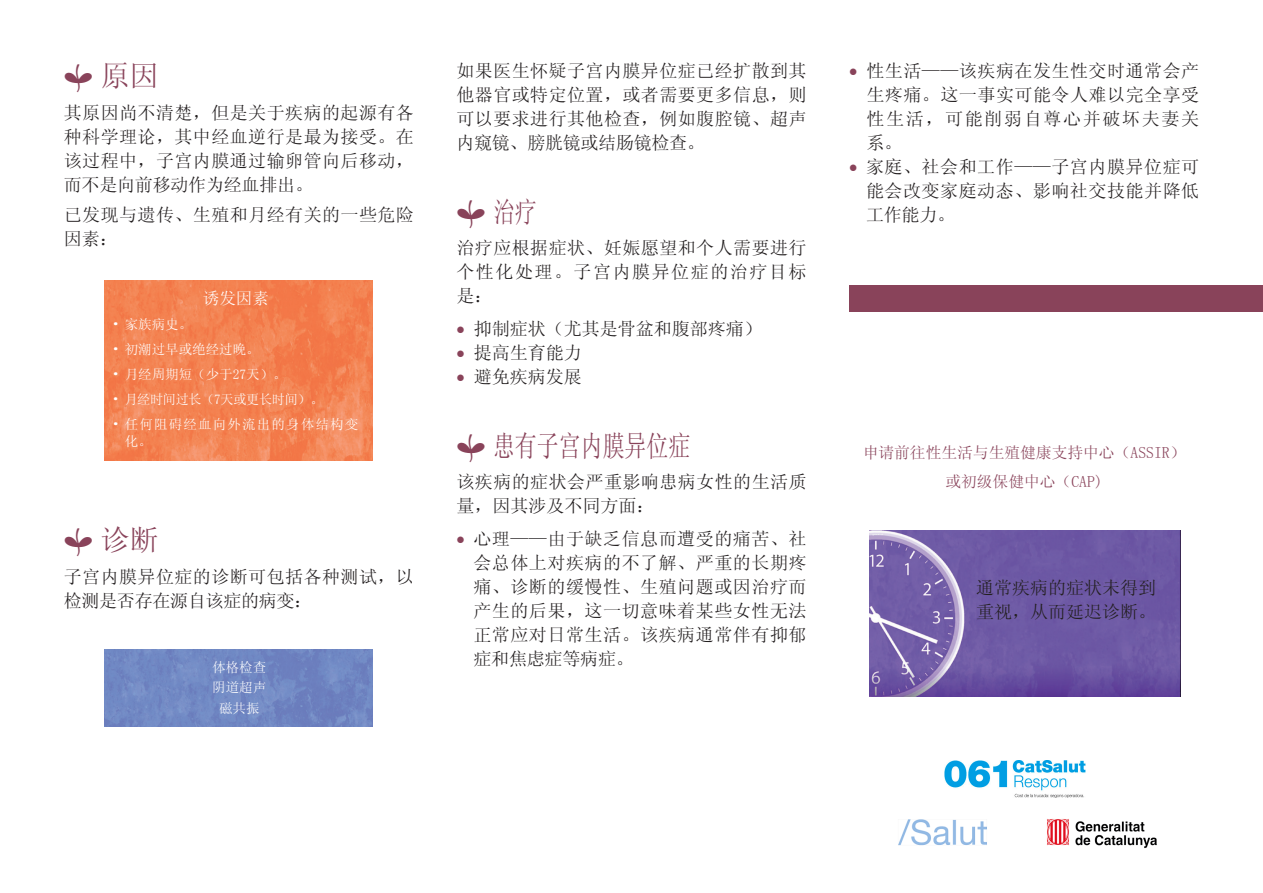
<style>
.page{position:relative;width:1263px;height:893px;background:#fff}
.page>*{position:absolute;margin:0;border:0;box-sizing:border-box;transform-origin:0 0}
.titol{font:29.25px "Sim Sun";color:#89435a;scale:.75 1}
.titol-2{font:29.25px "Sim Sun";color:#89435a}
.Texto{font:29.25px "Sim Sun";color:#89435a;scale:.75 1}
.Texto-2{font:18px/24px "Sim Sun";letter-spacing:.025em;color:#231f20;text-align:justify}
.Texto-3{font:18px/24px "Sim Sun";color:#231f20}
.t1{font:16.5px "Sim Sun";color:#fff}
.Texto-4{font:15.75px "Sim Sun";color:#89435a}
.t2{font:13.5px/20.7px "Sim Sun";color:#fff;text-align:center}
.t3{font:13.5px/16.5px "Sim Sun";letter-spacing:.085em;color:#fff}
.t4{font:13.5px "Sim Sun";letter-spacing:-.02em;color:#fff}
.s1{font-family:"Caravan LT Std 1"}
.s2{font-family:"Dream Orphanage Rg"}
.s3{color:#89435a}
</style>
<div class="page">
<img style="left:105px;top:281px;width:268px;height:180px">
<img style="left:105px;top:649px;width:268px;height:78px">
<img style="left:1047px;top:819px;width:110px;height:29px">
<img style="left:898px;top:819px;width:89px;height:26px">
<img style="left:944px;top:760px;width:141px;height:37px">
<img style="left:870px;top:530px;width:311px;height:167px">
<div style="left:849px;top:285px;width:414px;height:26px;background:#89435a"></div>
<p class="titol-2" style="left:64px;top:61px;width:97px"><span class="s1">•</span> 原因</p>
<p class="Texto-2" style="left:64px;top:100px;width:352px">其原因尚不清楚，但是关于疾病的起源有各种科学理论，其中经血逆行是最为接受。在该过程中，子宫内膜通过输卵管向后移动，而不是向前移动作为经血排出。</p>
<p class="Texto-2" style="left:64px;top:202px;width:352px">已发现与遗传、生殖和月经有关的一些危险因素：</p>
<p class="t1" style="left:203px;top:290px;width:67px">诱发因素</p>
<p class="t2" style="left:113px;top:314px;width:80px"><span class="s2">•</span> 家族病史。</p>
<p class="t2" style="left:113px;top:339px;width:148px"><span class="s2">•</span> 初潮过早或绝经过晚。</p>
<p class="t2" style="left:113px;top:364px;width:175px"><span class="s2">•</span> 月经周期短（少于27天）。</p>
<p class="t4" style="left:113px;top:393px;width:212px"><span class="s2">•</span> 月经时间过长（7天或更长时间）。</p>
<p class="t3" style="left:125px;top:416px;width:235px;text-indent:-12px"><span class="s2">•</span> 任何阻碍经血向外流出的身体结构变化。</p>
<p class="titol-2" style="left:64px;top:525px;width:97px"><span class="s1">•</span> 诊断</p>
<p class="Texto-2" style="left:64px;top:564px;width:352px">子宫内膜异位症的诊断可包括各种测试，以检测是否存在源自该症的病变：</p>
<p class="t2" style="left:212px;top:656px;width:55px">体格检查阴道超声磁共振</p>
<p class="Texto-2" style="left:456px;top:58px;width:352px">如果医生怀疑子宫内膜异位症已经扩散到其他器官或特定位置，或者需要更多信息，则可以要求进行其他检查，例如腹腔镜、超声内窥镜、膀胱镜或结肠镜检查。</p>
<p class="Texto" style="left:456px;top:197px;width:109px"><span class="s1">•</span> 治疗</p>
<p class="Texto-2" style="left:456px;top:236px;width:352px">治疗应根据症状、妊娠愿望和个人需要进行个性化处理。子宫内膜异位症的治疗目标是：</p>
<p class="Texto-3" style="left:456px;top:316px;width:307px"><span class="s3">•</span> 抑制症状（尤其是骨盆和腹部疼痛）</p>
<p class="Texto-2" style="left:456px;top:340px;width:127px"><span class="s3">•</span> 提高生育能力</p>
<p class="Texto-2" style="left:456px;top:364px;width:127px"><span class="s3">•</span> 避免疾病发展</p>
<p class="titol" style="left:456px;top:431px;width:313px"><span class="s1">•</span> 患有子宫内膜异位症</p>
<p class="Texto-2" style="left:456px;top:470px;width:352px">该疾病的症状会严重影响患病女性的生活质量，因其涉及不同方面：</p>
<p class="Texto-2" style="left:473px;top:526px;width:335px;text-indent:-17px"><span class="s3">•</span> 心理——由于缺乏信息而遭受的痛苦、社会总体上对疾病的不了解、严重的长期疼痛、诊断的缓慢性、生殖问题或因治疗而产生的后果，这一切意味着某些女性无法正常应对日常生活。该疾病通常伴有抑郁症和焦虑症等病症。</p>
<p class="Texto-2" style="left:866px;top:59px;width:334px;text-indent:-17px"><span class="s3">•</span> 性生活——该疾病在发生性交时通常会产生疼痛。这一事实可能令人难以完全享受性生活，可能削弱自尊心并破坏夫妻关系。</p>
<p class="Texto-2" style="left:866px;top:155px;width:335px;text-indent:-17px"><span class="s3">•</span> 家庭、社会和工作——子宫内膜异位症可能会改变家庭动态、影响社交技能并降低工作能力。</p>
<p class="Texto-4" style="left:863px;top:444px;width:324px">申请前往性生活与生殖健康支持中心（ASSIR）</p>
<p class="Texto-4" style="left:945px;top:473px;width:159px">或初级保健中心（CAP)</p>
<p class="Texto-3" style="left:976px;top:576px;width:181px">通常疾病的症状未得到重视，从而延迟诊断。</p>
</div>
